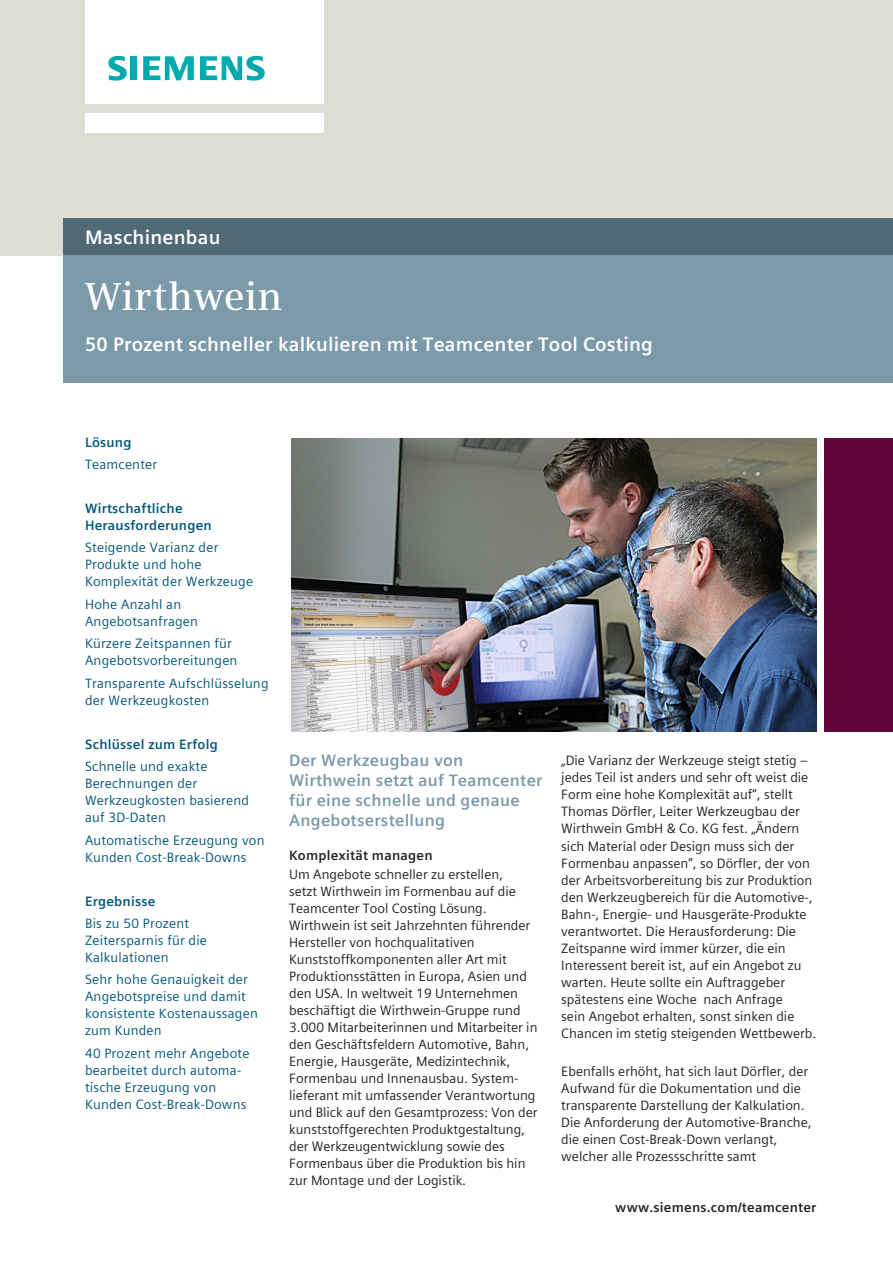
<style>
.page{position:relative;width:893px;height:1263px;background:#fff}
.page>*{position:absolute;margin:0;border:0;box-sizing:border-box;transform-origin:0 0}
.Company_name__26pt_1{font:600 39px "Siemens Serif";color:#fff}
.Subhead__13pt_5_5mm{font:700 19.5px "Siemens Sans Global";letter-spacing:.01em;color:#fff}
.Industry_name{font:700 19.5px "Siemens Sans Global";letter-spacing:.01em;color:#fff}
.Body_lead_text{font:700 16.5px/19.8px "Siemens Sans Global";letter-spacing:.015em;color:#7b99a9}
.Body_text{font:13.5px/17px "Siemens Sans Global";color:#231f20}
.Side_bar_text{font:13.5px/17px "Siemens Sans Global";letter-spacing:.015em;color:#00567a}
.Side_bar_head{font:700 13.5px/17px "Siemens Sans Global";letter-spacing:.015em;color:#00567a}
.cover_url{font:700 13.5px "Siemens Sans Global";letter-spacing:.015em;color:#231f20}
.Body_subhead{font:700 13.5px "Siemens Sans Global";letter-spacing:.015em;color:#231f20}
</style>
<div class="page">
<div style="left:0;top:0;width:893px;height:255px;background:#deddd5"></div>
<div style="left:85px;top:113px;width:238px;height:19px;background:#fff"></div>
<div style="left:85px;top:0;width:238px;height:104px;background:#fff"></div>
<svg style="left:108px;top:56px;width:19px;height:25px"></svg>
<div style="left:130px;top:56px;width:7px;height:24px;background:#00aaad"></div>
<svg style="left:143px;top:56px;width:51px;height:24px"></svg>
<svg style="left:200px;top:56px;width:65px;height:25px"></svg>
<div style="left:64px;top:218px;width:829px;height:37px;background:#4f6975"></div>
<div style="left:64px;top:255px;width:829px;height:128px;background:#7b99a9"></div>
<img style="left:291px;top:438px;width:525px;height:293px">
<div style="left:825px;top:438px;width:68px;height:293px;background:#60053a"></div>
<p class="Industry_name" style="left:85px;top:222px;width:137px">Maschinenbau</p>
<p class="Company_name__26pt_1" style="left:85px;top:274px;width:199px">Wirthwein</p>
<p class="Subhead__13pt_5_5mm" style="left:85px;top:329px;width:569px">50 Prozent schneller kalkulieren mit Teamcenter Tool Costing</p>
<p class="Side_bar_head" style="left:85px;top:433px;width:48px">Lösung</p>
<p class="Side_bar_text" style="left:85px;top:456px;width:74px">Teamcenter</p>
<p class="Side_bar_head" style="left:85px;top:500px;width:128px">Wirtschaftliche<br>Herausforderungen</p>
<p class="Side_bar_text" style="left:85px;top:539px;width:170px">Steigende Varianz der<br>Produkte und hohe<br>Komplexität der Werkzeuge</p>
<p class="Side_bar_text" style="left:85px;top:596px;width:115px">Hohe Anzahl an<br>Angebotsanfragen</p>
<p class="Side_bar_text" style="left:85px;top:635px;width:154px">Kürzere Zeitspannen für<br>Angebotsvorbereitungen</p>
<p class="Side_bar_text" style="left:85px;top:674px;width:185px">Transparente Aufschlüsselung der Werkzeugkosten</p>
<p class="Side_bar_head" style="left:85px;top:736px;width:134px">Schlüssel zum Erfolg</p>
<p class="Side_bar_text" style="left:85px;top:758px;width:165px">Schnelle und exakte<br>Berechnungen der<br>Werkzeugkosten basierend auf 3D-Daten</p>
<p class="Side_bar_text" style="left:85px;top:831px;width:181px">Automatische Erzeugung von<br>Kunden Cost-Break-Downs</p>
<p class="Side_bar_head" style="left:85px;top:892px;width:72px">Ergebnisse</p>
<p class="Side_bar_text" style="left:85px;top:915px;width:124px">Bis zu 50 Prozent<br>Zeitersparnis für die<br>Kalkulationen</p>
<p class="Side_bar_text" style="left:85px;top:971px;width:174px">Sehr hohe Genauigkeit der<br>Angebotspreise und damit konsistente Kostenaussagen zum Kunden</p>
<p class="Side_bar_text" style="left:85px;top:1045px;width:166px">40 Prozent mehr Angebote bearbeitet durch automa&shy;tische Erzeugung von<br>Kunden Cost-Break-Downs</p>
<p class="Body_lead_text" style="left:289px;top:751px;width:255px">Der Werkzeugbau von<br>Wirthwein setzt auf Teamcenter für eine schnelle und genaue<br>Angebotserstellung</p>
<p class="Body_subhead" style="left:289px;top:845px;width:145px">Komplexität managen</p>
<p class="Body_text" style="left:289px;top:866px;width:250px">Um Angebote schneller zu erstellen,<br>setzt Wirthwein im Formenbau auf die Teamcenter Tool Costing Lösung.<br>Wirthwein ist seit Jahrzehnten führender Hersteller von hochqualitativen Kunststoffkomponenten aller Art mit Produktionsstätten in Europa, Asien und den USA. In weltweit 19 Unternehmen beschäftigt die Wirthwein-Gruppe rund 3.000 Mitarbeiterinnen und Mitarbeiter in den Geschäftsfeldern Automotive, Bahn, Energie, Hausgeräte, Medizintechnik, Formenbau und Innenausbau. System&shy;lieferant mit umfassender Verantwortung und Blick auf den Gesamtprozess: Von der kunststoffgerechten Produktgestaltung, der Werkzeugentwicklung sowie des Formenbaus über die Produktion bis hin zur Montage und der Logistik.</p>
<p class="Body_text" style="left:561px;top:752px;width:257px">„Die Varianz der Werkzeuge steigt stetig – jedes Teil ist anders und sehr oft weist die Form eine hohe Komplexität auf“, stellt Thomas Dörfler, Leiter Werkzeugbau der Wirthwein GmbH &amp; Co. KG fest. „Ändern sich Material oder Design muss sich der Formenbau anpassen”, so Dörfler, der von der Arbeitsvorbereitung bis zur Produktion den Werkzeugbereich für die Automotive-, Bahn-, Energie- und Hausgeräte-Produkte verantwortet. Die Herausforderung: Die Zeitspanne wird immer kürzer, die ein Interessent bereit ist, auf ein Angebot zu warten. Heute sollte ein Auftraggeber spätestens eine Woche nach Anfrage<br>sein Angebot erhalten, sonst sinken die Chancen im stetig steigenden Wettbewerb.</p>
<p class="Body_text" style="left:561px;top:1063px;width:252px">Ebenfalls erhöht, hat sich laut Dörfler, der Aufwand für die Dokumentation und die transparente Darstellung der Kalkulation.<br>Die Anforderung der Automotive-Branche, die einen Cost-Break-Down verlangt, welcher alle Prozessschritte samt</p>
<p class="cover_url" style="left:615px;top:1197px;width:203px">www.siemens.com/teamcenter</p>
</div>
